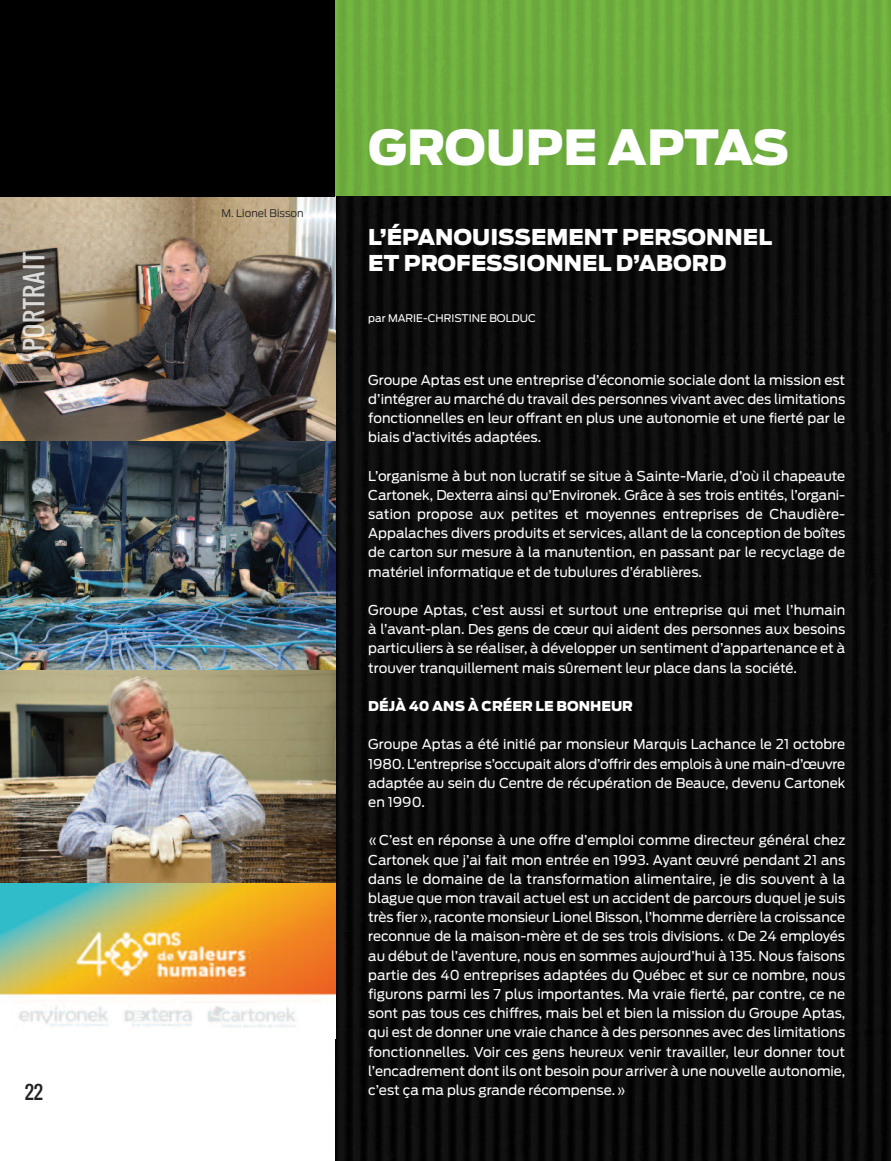
<style>
.page{position:relative;width:891px;height:1161px;background:#fff}
.page>*{position:absolute;margin:0;border:0;box-sizing:border-box;transform-origin:0 0}
.t1{font:900 48px "Ford Antenna";letter-spacing:-.005em;color:#fff}
.t2{font:24px "Oswald";letter-spacing:.035em;color:rgb(255 255 255/.79)}
.t3{font:900 21.6px/26px "Ford Antenna";color:#fff}
.t4{font:18px "Oswald";color:#231f20}
.t5{font:13.5px/19.2px "Ford Antenna";color:#fff;text-align:justify}
.t6{font:900 13.5px "Ford Antenna";color:#fff}
.t7{font:10.5px "Ford Antenna";color:#fff}
.t8{font:300 10.5px "Ford Antenna";color:#231f20}
</style>
<div class="page">
<img style="left:335px;top:0;width:556px;height:197px">
<img style="left:335px;top:197px;width:556px;height:964px">
<img style="left:0;top:670px;width:335px;height:213px">
<img style="left:0;top:197px;width:335px;height:245px">
<img style="left:0;top:442px;width:335px;height:228px">
<svg style="left:0;top:883px;width:335px;height:145px"></svg>
<div style="left:0;top:0;width:335px;height:197px;background:#000001"></div>
<h2 class="t2" style="left:22px;top:351px;width:101px;rotate:-90deg">PORTRAIT</h2>
<h3 class="t4" style="left:25px;top:1083px;width:20px">22</h3>
<p class="t8" style="left:222px;top:209px;width:83px">M. Lionel Bisson</p>
<h1 class="t1" style="left:368px;top:129px;width:422px">GROUPE APTAS</h1>
<h3 class="t3" style="left:368px;top:226px;width:405px">L’ÉPANOUISSEMENT PERSONNEL<br>ET PROFESSIONNEL D’ABORD</h3>
<p class="t7" style="left:368px;top:315px;width:169px">par Marie-Christine BolduC</p>
<p class="t5" style="left:368px;top:371px;width:478px">Groupe aptas est une entreprise d’économie sociale dont la mission est d’intégrer au marché du travail des personnes vivant avec des limitations fonctionnelles en leur offrant en plus une autonomie et une fierté par le biais d’activités adaptées.</p>
<p class="t5" style="left:368px;top:467px;width:478px">l’organisme à but non lucratif se situe à sainte-Marie, d’où il chapeaute Cartonek, dexterra ainsi qu’environek. Grâce à ses trois entités, l’organi&shy;sation propose aux petites et moyennes entreprises de Chaudière&shy;appalaches divers produits et services, allant de la conception de boîtes de carton sur mesure à la manutention, en passant par le recyclage de matériel informatique et de tubulures d’érablières.</p>
<p class="t5" style="left:368px;top:602px;width:478px">Groupe aptas, c’est aussi et surtout une entreprise qui met l’humain à l’avant-plan. des gens de cœur qui aident des personnes aux besoins particuliers à se réaliser, à développer un sentiment d’appartenance et à trouver tranquillement mais sûrement leur place dans la société.</p>
<p class="t6" style="left:368px;top:701px;width:266px">DÉJÀ 40 ANS À CRÉER LE BONHEUR</p>
<p class="t5" style="left:368px;top:736px;width:478px">Groupe aptas a été initié par monsieur Marquis lachance le 21 octobre 1980. l’entreprise s’occupait alors d’offrir des emplois à une main-d’œuvre adaptée au sein du Centre de récupération de Beauce, devenu Cartonek en 1990.</p>
<p class="t5" style="left:368px;top:832px;width:479px">«C’est en réponse à une offre d’emploi comme directeur général chez Cartonek que j’ai fait mon entrée en 1993. ayant œuvré pendant 21 ans dans le domaine de la transformation alimentaire, je dis souvent à la blague que mon travail actuel est un accident de parcours duquel je suis très fier», raconte monsieur lionel Bisson, l’homme derrière la croissance reconnue de la maison-mère et de ses trois divisions. «de 24 employés au début de l’aventure, nous en sommes aujourd’hui à 135. nous faisons partie des 40 entreprises adaptées du Québec et sur ce nombre, nous figurons parmi les 7 plus importantes. Ma vraie fierté, par contre, ce ne sont pas tous ces chiffres, mais bel et bien la mission du Groupe aptas, qui est de donner une vraie chance à des personnes avec des limitations fonctionnelles. Voir ces gens heureux venir travailler, leur donner tout l’encadrement dont ils ont besoin pour arriver à une nouvelle autonomie, c’est ça ma plus grande récompense.»</p>
</div>
